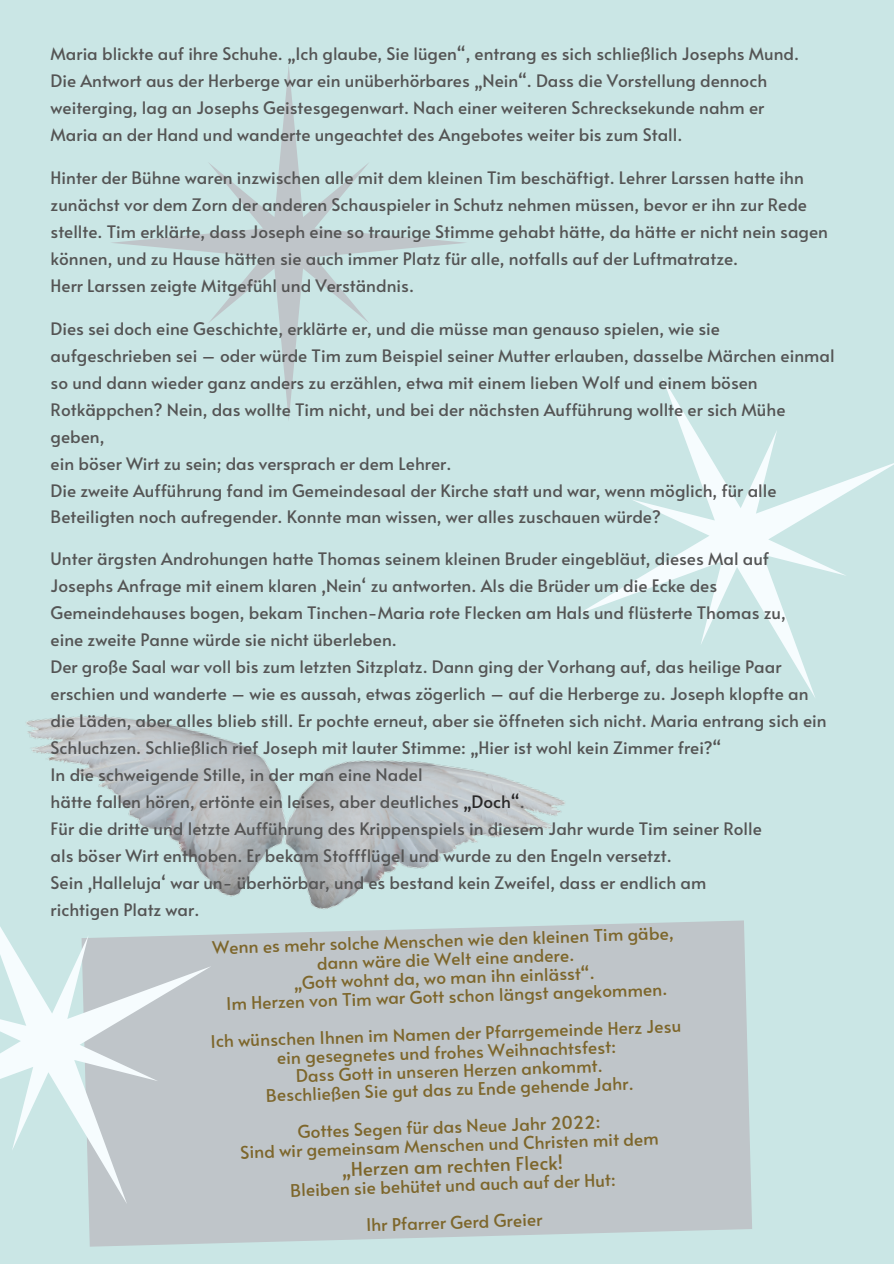
<style>
.page{position:relative;width:894px;height:1264px;background:#fff}
.page>*{position:absolute;margin:0;border:0;box-sizing:border-box;transform-origin:0 0}
.t1{font:18.9px "Alata";color:#7d662b}
.t2{font:17.4px "Alata";color:#7d662b}
.t3{font:17.1px/27px "Alata";color:#545454}
.s1{color:#292828}
</style>
<div class="page">
<div style="left:0;top:0;width:893px;height:1263px;background:#cae6e5"></div>
<img style="left:26px;top:716px;width:539px;height:193px">
<svg style="left:500px;top:377px;width:393px;height:398px"></svg>
<svg style="left:112px;top:66px;width:354px;height:354px"></svg>
<div style="left:288px;top:920px;width:464px;height:322px;background:#bfc5c9"></div>
<svg style="left:0;top:805px;width:288px;height:442px;fill:#bfc5c9"></svg>
<p class="t3" style="left:51px;top:39px;width:749px">Maria blickte auf ihre Schuhe. „Ich glaube, Sie lügen“, entrang es sich schließlich Josephs Mund.</p>
<p class="t3" style="left:51px;top:66px;width:718px">Die Antwort aus der Herberge war ein unüberhörbares „Nein“. Dass die Vorstellung dennoch weiterging, lag an Josephs Geistesgegenwart. Nach einer weiteren Schrecksekunde nahm er</p>
<p class="t3" style="left:51px;top:120px;width:633px">Maria an der Hand und wanderte ungeachtet des Angebotes weiter bis zum Stall.</p>
<p class="t3" style="left:51px;top:163px;width:778px">Hinter der Bühne waren inzwischen alle mit dem kleinen Tim beschäftigt. Lehrer Larssen hatte ihn zunächst vor dem Zorn der anderen Schauspieler in Schutz nehmen müssen, bevor er ihn zur Rede stellte. Tim erklärte, dass Joseph eine so traurige Stimme gehabt hätte, da hätte er nicht nein sagen können, und zu Hause hätten sie auch immer Platz für alle, notfalls auf der Luftmatratze.</p>
<p class="t3" style="left:51px;top:271px;width:365px">Herr Larssen zeigte Mitgefühl und Verständnis.</p>
<p class="t3" style="left:51px;top:314px;width:670px">Dies sei doch eine Geschichte, erklärte er, und die müsse man genauso spielen, wie sie</p>
<p class="t3" style="left:51px;top:341px;width:785px">aufgeschrieben sei – oder würde Tim zum Beispiel seiner Mutter erlauben, dasselbe Märchen einmal so und dann wieder ganz anders zu erzählen, etwa mit einem lieben Wolf und einem bösen Rotkäppchen? Nein, das wollte Tim nicht, und bei der nächsten Aufführung wollte er sich Mühe geben,</p>
<p class="t3" style="left:51px;top:449px;width:402px">ein böser Wirt zu sein; das versprach er dem Lehrer.</p>
<p class="t3" style="left:51px;top:476px;width:727px">Die zweite Aufführung fand im Gemeindesaal der Kirche statt und war, wenn möglich, für alle<br>Beteiligten noch aufregender. Konnte man wissen, wer alles zuschauen würde?</p>
<p class="t3" style="left:51px;top:545px;width:736px">Unter ärgsten Androhungen hatte Thomas seinem kleinen Bruder eingebläut, dieses Mal auf<br>Josephs Anfrage mit einem klaren ‚Nein‘ zu antworten. Als die Brüder um die Ecke des<br>Gemeindehauses bogen, bekam Tinchen-Maria rote Flecken am Hals und flüsterte Thomas zu,</p>
<p class="t3" style="left:51px;top:625px;width:348px">eine zweite Panne würde sie nicht überleben.</p>
<p class="t3" style="left:51px;top:652px;width:777px">Der große Saal war voll bis zum letzten Sitzplatz. Dann ging der Vorhang auf, das heilige Paar erschien und wanderte – wie es aussah, etwas zögerlich – auf die Herberge zu. Joseph klopfte an die Läden, aber alles blieb still. Er pochte erneut, aber sie öffneten sich nicht. Maria entrang sich ein Schluchzen. Schließlich rief Joseph mit lauter Stimme: „Hier ist wohl kein Zimmer frei?“</p>
<p class="t3" style="left:51px;top:760px;width:373px">In die schweigende Stille, in der man eine Nadel</p>
<p class="t3" style="left:51px;top:787px;width:475px">hätte fallen hören, ertönte ein leises, aber deutliches <span class="s1">„Doch“</span>.</p>
<p class="t3" style="left:51px;top:814px;width:712px">Für die dritte und letzte Aufführung des Krippenspiels in diesem Jahr wurde Tim seiner Rolle</p>
<p class="t3" style="left:51px;top:841px;width:622px">als böser Wirt enthoben. Er bekam Stoffflügel und wurde zu den Engeln versetzt.</p>
<p class="t3" style="left:51px;top:868px;width:657px">Sein ‚Halleluja‘ war un- überhörbar, und es bestand kein Zweifel, dass er endlich am</p>
<p class="t3" style="left:51px;top:895px;width:150px">richtigen Platz war.</p>
<p class="t2" style="left:212px;top:935px;width:463px;rotate:-2deg">Wenn es mehr solche Menschen wie den kleinen Tim gäbe,</p>
<p class="t2" style="left:316px;top:950px;width:259px;rotate:-2deg">dann wäre die Welt eine andere.</p>
<p class="t2" style="left:293px;top:970px;width:303px;rotate:-2deg">„Gott wohnt da, wo man ihn einlässt“.</p>
<p class="t2" style="left:226px;top:991px;width:442px;rotate:-2deg">Im Herzen von Tim war Gott schon längst angekommen.</p>
<p class="t2" style="left:210px;top:1028px;width:472px;rotate:-2deg">Ich wünschen Ihnen im Namen der Pfarrgemeinde Herz Jesu</p>
<p class="t2" style="left:276px;top:1045px;width:340px;rotate:-2deg">ein gesegnetes und frohes Weihnachtsfest:</p>
<p class="t2" style="left:295px;top:1063px;width:308px;rotate:-2deg">Dass Gott in unseren Herzen ankommt.</p>
<p class="t2" style="left:265px;top:1082px;width:369px;rotate:-2deg">Beschließen Sie gut das zu Ende gehende Jahr.</p>
<p class="t2" style="left:297px;top:1119px;width:304px;rotate:-2deg">Gottes Segen für das Neue Jahr 2022:</p>
<p class="t2" style="left:240px;top:1139px;width:420px;rotate:-2deg">Sind wir gemeinsam Menschen und Christen mit dem</p>
<p class="t1" style="left:341px;top:1155px;width:223px;rotate:-2deg">„Herzen am rechten Fleck!</p>
<p class="t2" style="left:290px;top:1177px;width:327px;rotate:-2deg">Bleiben sie behütet und auch auf der Hut:</p>
<p class="t2" style="left:365px;top:1212px;width:178px;rotate:-2deg">Ihr Pfarrer Gerd Greier</p>
</div>
